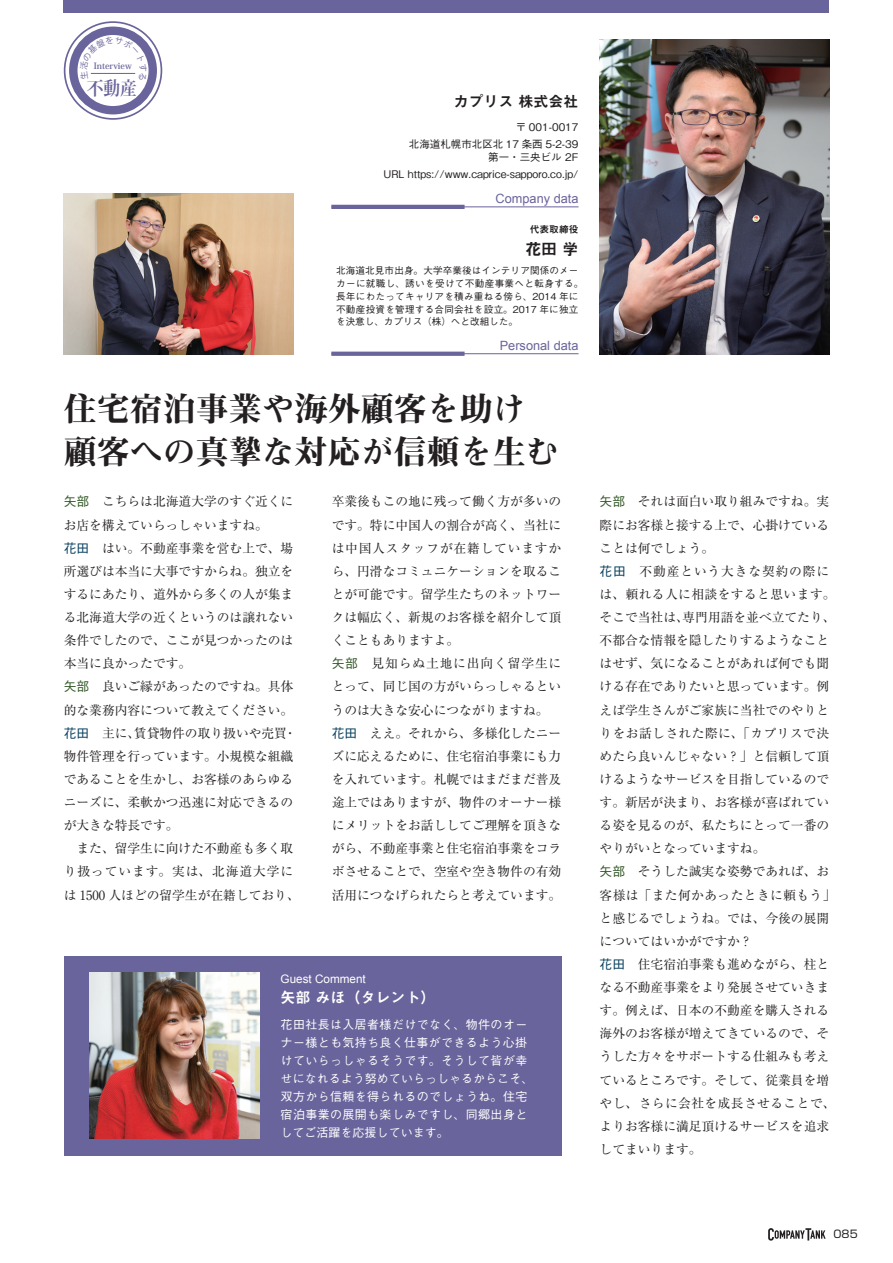
<style>
.page{position:relative;width:893px;height:1263px;background:#fff}
.page>*{position:absolute;margin:0;border:0;box-sizing:border-box;transform-origin:0 0}
.t1{font:33px "Midashi Min Pro MA31";color:#231f20}
.t2{font:700 18.6px "Koz Min Pro";color:#69649b;scale:.9 1}
.t3{font:15.9px "Midashi Go Pro MB31";color:#231f20}
.t4{font:15px "Midashi Go Pro MB31";color:#fff}
.t5{font:15px "Midashi Go Pro MB31";color:#231f20}
.t6{font:12.75px/23.1px "Ryumin Pro";color:#231f20}
.t7{font:12.75px "Arial";color:#69649b}
.t8{font:500 12px/18px "Gothic BBB Pro";letter-spacing:.03em;color:#fff}
.t9{font:11.7px "Arial";color:#fff}
.t10{font:10.65px "Shin Go Pro";color:#231f20}
.t11{font:500 10.5px "Gothic BBB Pro";color:#231f20}
.t12{font:9.75px "Midashi Go Pro MB31";color:#231f20}
.t13{font:500 9.6px/12.8px "Gothic BBB Pro";letter-spacing:.03em;color:#231f20}
.t14{font:700 8.55px "Koz Min Pro";color:#69649b}
.s1{font-family:"Gothic BBB Pro";font-weight:500;color:#305625}
.s2{font-family:"Gothic BBB Pro";font-weight:500;color:#003b5b}
</style>
<div class="page">
<div style="left:64px;top:0;width:765px;height:13px;background:#69649b"></div>
<div style="left:64px;top:955px;width:497px;height:200px;background:#69649b"></div>
<img style="left:600px;top:39px;width:229px;height:315px">
<img style="left:64px;top:194px;width:229px;height:160px">
<img style="left:89px;top:972px;width:170px;height:166px">
<hr style="left:331px;top:206px;width:247px;height:1px;background:#69649b">
<hr style="left:331px;top:353px;width:247px;height:1px;background:#69649b">
<hr style="left:331px;top:205px;width:134px;height:4px;background:#69649b">
<svg style="left:331px;top:352px;width:134px;height:4px"></svg>
<svg style="left:65px;top:22px;width:96px;height:97px"></svg>
<div style="left:64px;top:21px;width:98px;height:99px;border:2px solid #69649b;border-radius:50%"></div>
<svg style="left:73px;top:31px;width:80px;height:79px"></svg>
<div style="left:69px;top:27px;width:88px;height:87px;border:8px solid #69649b;border-radius:50%"></div>
<svg style="left:768px;top:1228px;width:58px;height:12px"></svg>
<svg style="left:80px;top:37px;width:68px;height:44px"></svg>
<p class="t14" style="left:94px;top:60px;width:39px">Interview</p>
<p class="t2" style="left:87px;top:75px;width:57px">不動産</p>
<p class="t5" style="left:453px;top:89px;width:126px">カプリス 株式会社</p>
<p class="t11" style="left:516px;top:118px;width:64px">〒 001-0017</p>
<p class="t11" style="left:409px;top:135px;width:171px">北海道札幌市北区北 17 条西 5-2-39</p>
<p class="t11" style="left:488px;top:149px;width:92px">第一・三央ビル 2F</p>
<p class="t11" style="left:383px;top:166px;width:197px">URL https://www.caprice-sapporo.co.jp/</p>
<p class="t7" style="left:496px;top:190px;width:84px">Company data</p>
<p class="t12" style="left:530px;top:222px;width:50px">代表取締役</p>
<p class="t3" style="left:525px;top:236px;width:55px">花田 学</p>
<p class="t13" style="left:336px;top:263px;width:249px">北海道北見市出身。大学卒業後はインテリア関係のメーカーに就職し、誘いを受けて不動産事業へと転身する。長年にわたってキャリアを積み重ねる傍ら、2014 年に不動産投資を管理する合同会社を設立。2017 年に独立を決意し、カプリス（株）へと改組した。</p>
<p class="t7" style="left:500px;top:337px;width:80px">Personal data</p>
<p class="t1" style="left:64px;top:383px;width:464px">住宅宿泊事業や海外顧客を助け</p>
<p class="t1" style="left:64px;top:426px;width:497px">顧客への真摯な対応が信頼を生む</p>
<p class="t6" style="left:64px;top:489px;width:231px"><span class="s1">矢部</span>　こちらは北海道大学のすぐ近くにお店を構えていらっしゃいますね。</p>
<p class="t6" style="left:64px;top:535px;width:231px;text-align:justify"><span class="s2">花田</span>　はい。不動産事業を営む上で、場所選びは本当に大事ですからね。独立をするにあたり、道外から多くの人が集まる北海道大学の近くというのは譲れない条件でしたので、ここが見つかったのは本当に良かったです。</p>
<p class="t6" style="left:64px;top:674px;width:231px"><span class="s1">矢部</span>　良いご縁があったのですね。具体的な業務内容について教えてください。</p>
<p class="t6" style="left:64px;top:720px;width:234px"><span class="s2">花田</span>　主に、賃貸物件の取り扱いや売買・物件管理を行っています。小規模な組織であることを生かし、お客様のあらゆるニーズに、柔軟かつ迅速に対応できるのが大きな特長です。</p>
<p class="t6" style="left:64px;top:836px;width:237px">　また、留学生に向けた不動産も多く取り扱っています。実は、北海道大学には 1500 人ほどの留学生が在籍しており、</p>
<p class="t6" style="left:332px;top:489px;width:231px;text-align:justify">卒業後もこの地に残って働く方が多いのです。特に中国人の割合が高く、当社には中国人スタッフが在籍していますから、円滑なコミュニケーションを取ることが可能です。留学生たちのネットワークは幅広く、新規のお客様を紹介して頂くこともありますよ。</p>
<p class="t6" style="left:332px;top:651px;width:231px;text-align:justify"><span class="s1">矢部</span>　見知らぬ土地に出向く留学生にとって、同じ国の方がいらっしゃるというのは大きな安心につながりますね。</p>
<p class="t6" style="left:332px;top:720px;width:231px;text-align:justify"><span class="s2">花田</span>　ええ。それから、多様化したニーズに応えるために、住宅宿泊事業にも力を入れています。札幌ではまだまだ普及途上ではありますが、物件のオーナー様にメリットをお話ししてご理解を頂きながら、不動産事業と住宅宿泊事業をコラボさせることで、空室や空き物件の有効活用につなげられたらと考えています。</p>
<p class="t9" style="left:281px;top:971px;width:87px">Guest Comment</p>
<p class="t4" style="left:281px;top:985px;width:156px">矢部 みほ（タレント）</p>
<p class="t8" style="left:281px;top:1013px;width:254px">花田社長は入居者様だけでなく、物件のオーナー様とも気持ち良く仕事ができるよう心掛けていらっしゃるそうです。そうして皆が幸せになれるよう努めていらっしゃるからこそ、双方から信頼を得られるのでしょうね。住宅宿泊事業の展開も楽しみですし、同郷出身としてご活躍を応援しています。</p>
<p class="t6" style="left:600px;top:489px;width:231px;text-align:justify"><span class="s1">矢部</span>　それは面白い取り組みですね。実際にお客様と接する上で、心掛けていることは何でしょう。</p>
<p class="t6" style="left:600px;top:559px;width:237px"><span class="s2">花田</span>　不動産という大きな契約の際には、頼れる人に相談をすると思います。そこで当社は、専門用語を並べ立てたり、不都合な情報を隠したりするようなことはせず、気になることがあれば何でも聞ける存在でありたいと思っています。例えば学生さんがご家族に当社でのやりとりをお話しされた際に、「カプリスで決めたら良いんじゃない？」と信頼して頂けるようなサービスを目指しているのです。新居が決まり、お客様が喜ばれている姿を見るのが、私たちにとって一番のやりがいとなっていますね。</p>
<p class="t6" style="left:600px;top:859px;width:237px"><span class="s1">矢部　</span>そうした誠実な姿勢であれば、お客様は「また何かあったときに頼もう」と感じるでしょうね。では、今後の展開についてはいかがですか？</p>
<p class="t6" style="left:600px;top:952px;width:237px"><span class="s2">花田</span>　住宅宿泊事業も進めながら、柱となる不動産事業をより発展させていきます。例えば、日本の不動産を購入される海外のお客様が増えてきているので、そうした方々をサポートする仕組みも考えているところです。そして、従業員を増やし、さらに会社を成長させることで、よりお客様に満足頂けるサービスを追求してまいります。</p>
<p class="t10" style="left:833px;top:1225px;width:26px">085</p>
</div>
